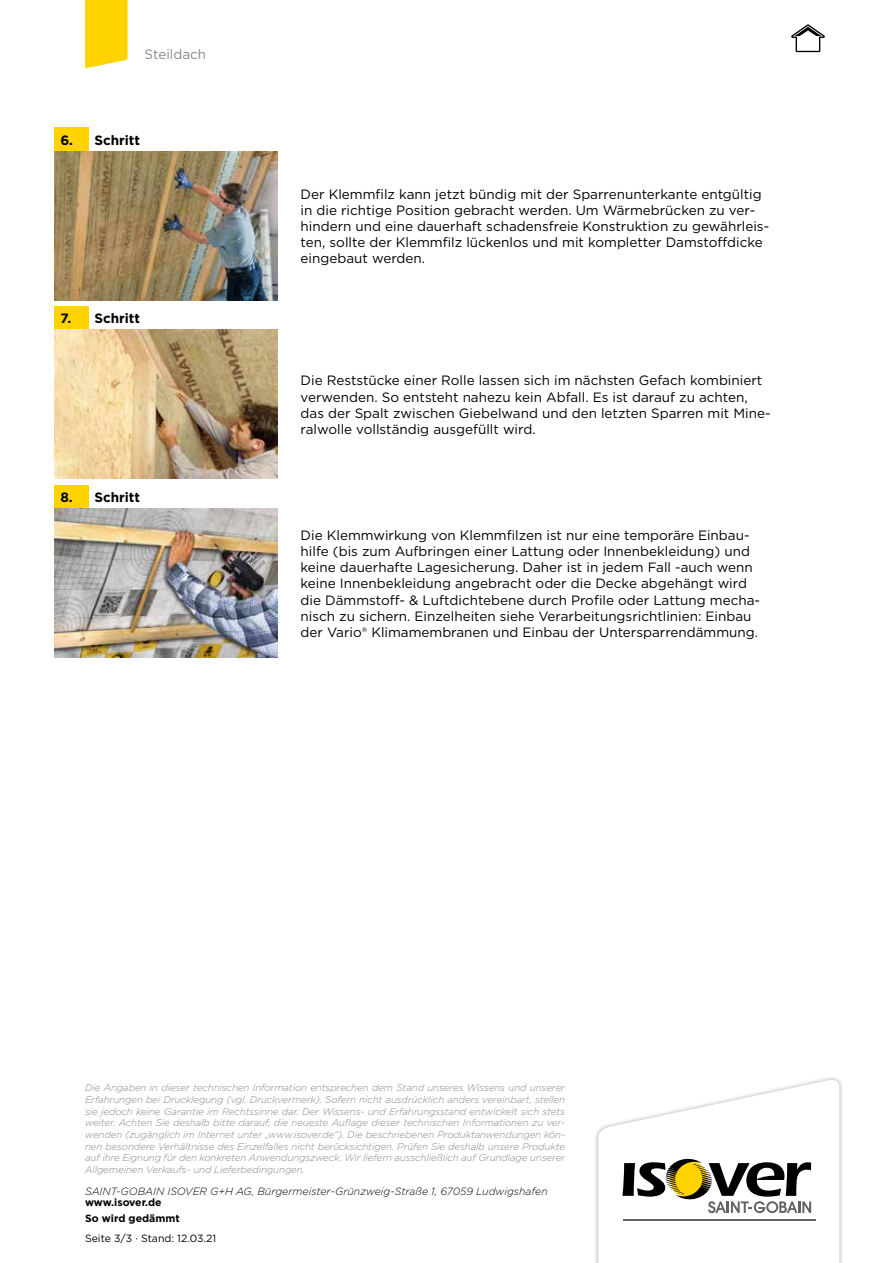
<style>
.page{position:relative;width:893px;height:1263px;background:#fff}
.page>*{position:absolute;margin:0;border:0;box-sizing:border-box;transform-origin:0 0}
.t1{font:13.5px/16.2px "Gotham";color:#000}
.t2{font:700 13.5px "Gotham";color:#000}
.t3{font:13.5px "Gotham";color:#878787}
.t4{font:italic 300 10.5px "Gotham";color:#000}
.t5{font:700 10.5px "Gotham";color:#000}
.t6{font:10.5px "Gotham";color:#000}
.t7{font:italic 300 9.75px/11.7px "Gotham";letter-spacing:-.01em;color:#878787;text-align:justify}
</style>
<div class="page">
<svg style="left:85px;top:0;width:43px;height:68px;background:#ffd511"></svg>
<div style="left:594px;top:1075px;width:250px;height:188px;background:#000;opacity:.3"></div>
<svg style="left:598px;top:1078px;width:241px;height:185px"></svg>
<svg style="left:791px;top:24px;width:34px;height:28px"></svg>
<div style="left:54px;top:128px;width:34px;height:23px;background:#ffd300"></div>
<img style="left:54px;top:151px;width:224px;height:149px">
<div style="left:54px;top:306px;width:34px;height:24px;background:#ffd300"></div>
<img style="left:54px;top:330px;width:224px;height:149px">
<div style="left:54px;top:485px;width:34px;height:23px;background:#ffd300"></div>
<img style="left:54px;top:508px;width:224px;height:150px">
<p class="t3" style="left:145px;top:46px;width:63px">Steildach</p>
<p class="t2" style="left:60px;top:131px;width:81px">6. Schritt</p>
<p class="t2" style="left:60px;top:310px;width:81px">7. Schritt</p>
<p class="t2" style="left:60px;top:488px;width:81px">8. Schritt</p>
<p class="t1" style="left:301px;top:186px;width:470px">Der Klemmfilz kann jetzt bündig mit der Sparrenunterkante entgültig in die richtige Position gebracht werden. Um Wärmebrücken zu ver&shy;hindern und eine dauerhaft schadensfreie Konstruktion zu gewährleis&shy;ten, sollte der Klemmfilz lückenlos und mit kompletter Damstoffdicke eingebaut werden.</p>
<p class="t1" style="left:301px;top:372px;width:471px">Die Reststücke einer Rolle lassen sich im nächsten Gefach kombiniert verwenden. So entsteht nahezu kein Abfall. Es ist darauf zu achten, das der Spalt zwischen Giebelwand und den letzten Sparren mit Mine&shy;ralwolle vollständig ausgefüllt wird.</p>
<p class="t1" style="left:301px;top:527px;width:461px">Die Klemmwirkung von Klemmfilzen ist nur eine temporäre Einbau&shy;hilfe (bis zum Aufbringen einer Lattung oder Innenbekleidung) und keine dauerhafte Lagesicherung. Daher ist in jedem Fall -auch wenn keine Innenbekleidung angebracht oder die Decke abgehängt wird die Dämmstoff- &amp; Luftdichtebene durch Profile oder Lattung mecha&shy;nisch zu sichern. Einzelheiten siehe Verarbeitungsrichtlinien: Einbau der Vario® Klimamembranen und Einbau der Untersparrendämmung.</p>
<p class="t7" style="left:85px;top:1081px;width:482px">Die Angaben in dieser technischen Information entsprechen dem Stand unseres Wissens und unserer Erfahrungen bei Drucklegung (vgl. Druckvermerk). Sofern nicht ausdrücklich anders vereinbart, stellen sie jedoch keine Garantie im Rechtssinne dar. Der Wissens- und Erfahrungsstand entwickelt sich stets weiter. Achten Sie deshalb bitte darauf, die neueste Auflage dieser technischen Informationen zu ver&shy;wenden (zugänglich im Internet unter „www.isover.de“). Die beschriebenen Produktanwendungen kön&shy;nen besondere Verhältnisse des Einzelfalles nicht berücksichtigen. Prüfen Sie deshalb unsere Produkte auf ihre Eignung für den konkreten Anwendungszweck. Wir liefern ausschließlich auf Grundlage unserer Allgemeinen Verkaufs- und Lieferbedingungen.</p>
<p class="t5" style="left:85px;top:1195px;width:78px">www.isover.de</p>
<p class="t4" style="left:85px;top:1184px;width:464px">SAINT-GOBAIN ISOVER G+H AG, Bürgermeister-Grünzweig-Straße 1, 67059 Ludwigshafen</p>
<p class="t5" style="left:85px;top:1211px;width:96px">So wird gedämmt</p>
<p class="t6" style="left:85px;top:1231px;width:133px">Seite 3/3 · Stand: 12.03.21</p>
</div>
